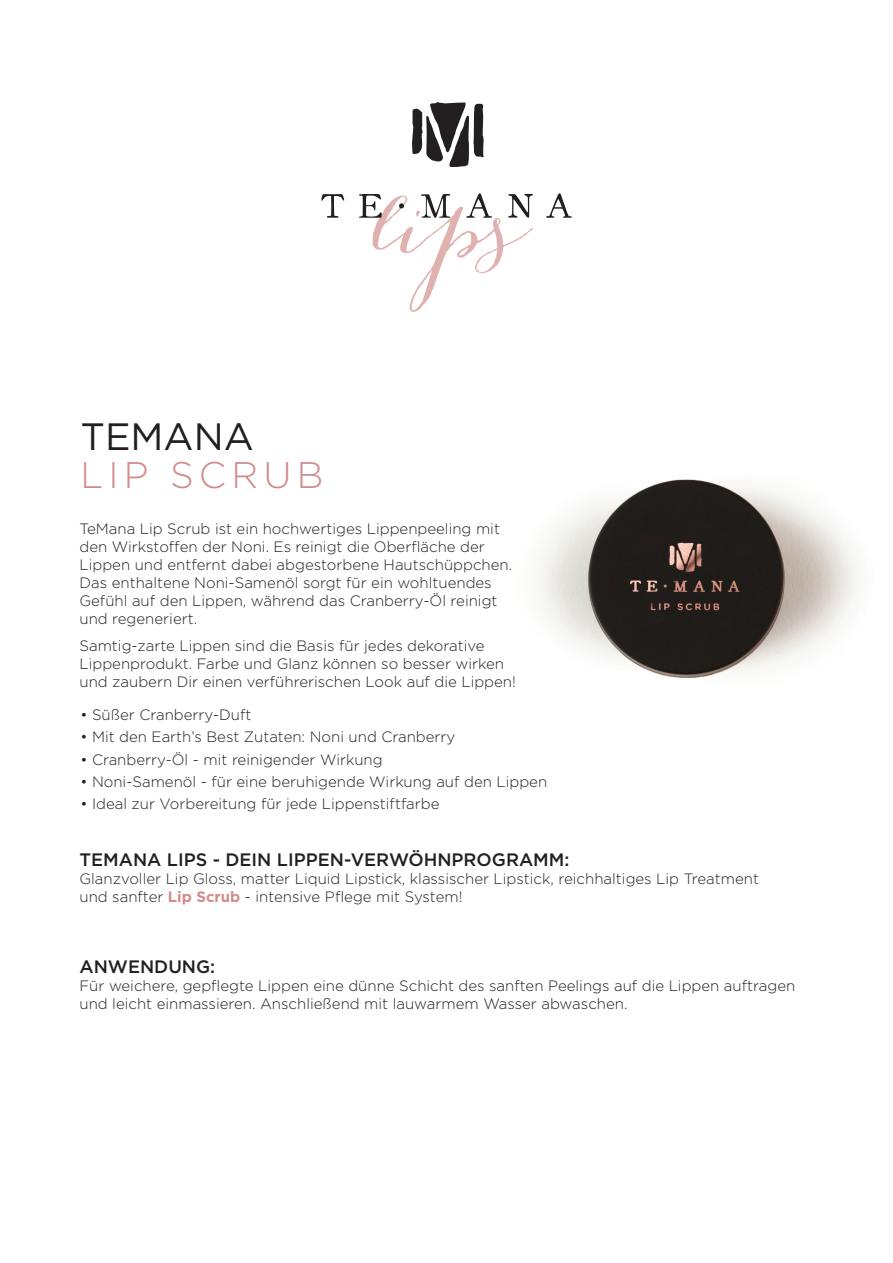
<style>
.page{position:relative;width:893px;height:1263px;background:#fff}
.page>*{position:absolute;margin:0;border:0;box-sizing:border-box;transform-origin:0 0}
.t1{font:80.7px "Bombshell Pro";color:#dfb1af}
.t2{font:38.1px "Gotham";color:#231f20}
.t3{font:300 37.05px "Gotham";letter-spacing:.14em;color:#d28b8d}
.t4{font:500 18px "Gotham";color:#231f20}
.t5{font:300 15px/18px "Gotham";color:#231f20}
.s1{font-weight:700;color:#d28b8e}
</style>
<div class="page">
<svg style="left:412px;top:102px;width:72px;height:65px"></svg>
<svg style="left:321px;top:194px;width:24px;height:24px"></svg>
<svg style="left:359px;top:194px;width:23px;height:24px"></svg>
<svg style="left:421px;top:194px;width:29px;height:24px"></svg>
<svg style="left:466px;top:193px;width:26px;height:25px"></svg>
<svg style="left:508px;top:194px;width:25px;height:24px"></svg>
<svg style="left:546px;top:193px;width:26px;height:25px"></svg>
<svg style="left:399px;top:203px;width:5px;height:5px"></svg>
<img style="left:538px;top:479px;width:319px;height:199px">
<h2 class="t2" style="left:80px;top:412px;width:175px">TEMANA</h2>
<h3 class="t3" style="left:80px;top:451px;width:244px">LIP SCRUB</h3>
<h1 class="t1" style="left:372px;top:172px;width:157px">lips</h1>
<p class="t5" style="left:79px;top:519px;width:434px">TeMana Lip Scrub ist ein hochwertiges Lippenpeeling mit den Wirkstoffen der Noni. Es reinigt die Oberfläche der Lippen und entfernt dabei abgestorbene Hautschüppchen.<br>Das enthaltene Noni-Samenöl sorgt für ein wohltuendes Gefühl auf den Lippen, während das Cranberry-Öl reinigt und regeneriert.</p>
<p class="t5" style="left:79px;top:636px;width:438px">Samtig-zarte Lippen sind die Basis für jedes dekorative<br>Lippenprodukt. Farbe und Glanz können so besser wirken und zaubern Dir einen verführerischen Look auf die Lippen!</p>
<p class="t5" style="left:80px;top:705px;width:173px">• Süßer Cranberry-Duft</p>
<p class="t5" style="left:80px;top:727px;width:376px">• Mit den Earth’s Best Zutaten: Noni und Cranberry</p>
<p class="t5" style="left:80px;top:750px;width:304px">• Cranberry-Öl - mit reinigender Wirkung</p>
<p class="t5" style="left:80px;top:772px;width:468px">• Noni-Samenöl - für eine beruhigende Wirkung auf den Lippen</p>
<p class="t5" style="left:80px;top:794px;width:361px">• Ideal zur Vorbereitung für jede Lippenstiftfarbe</p>
<p class="t4" style="left:79px;top:848px;width:492px">TEMANA LIPS - DEIN LIPPEN-VERWÖHNPROGRAMM:</p>
<p class="t5" style="left:79px;top:869px;width:681px">Glanzvoller Lip Gloss, matter Liquid Lipstick, klassischer Lipstick, reichhaltiges Lip Treatment und sanfter <span class="s1">Lip Scrub</span> - intensive Pflege mit System!</p>
<p class="t4" style="left:79px;top:954px;width:137px">ANWENDUNG:</p>
<p class="t5" style="left:79px;top:976px;width:717px">Für weichere, gepflegte Lippen eine dünne Schicht des sanften Peelings auf die Lippen auftragen und leicht einmassieren. Anschließend mit lauwarmem Wasser abwaschen.</p>
</div>
